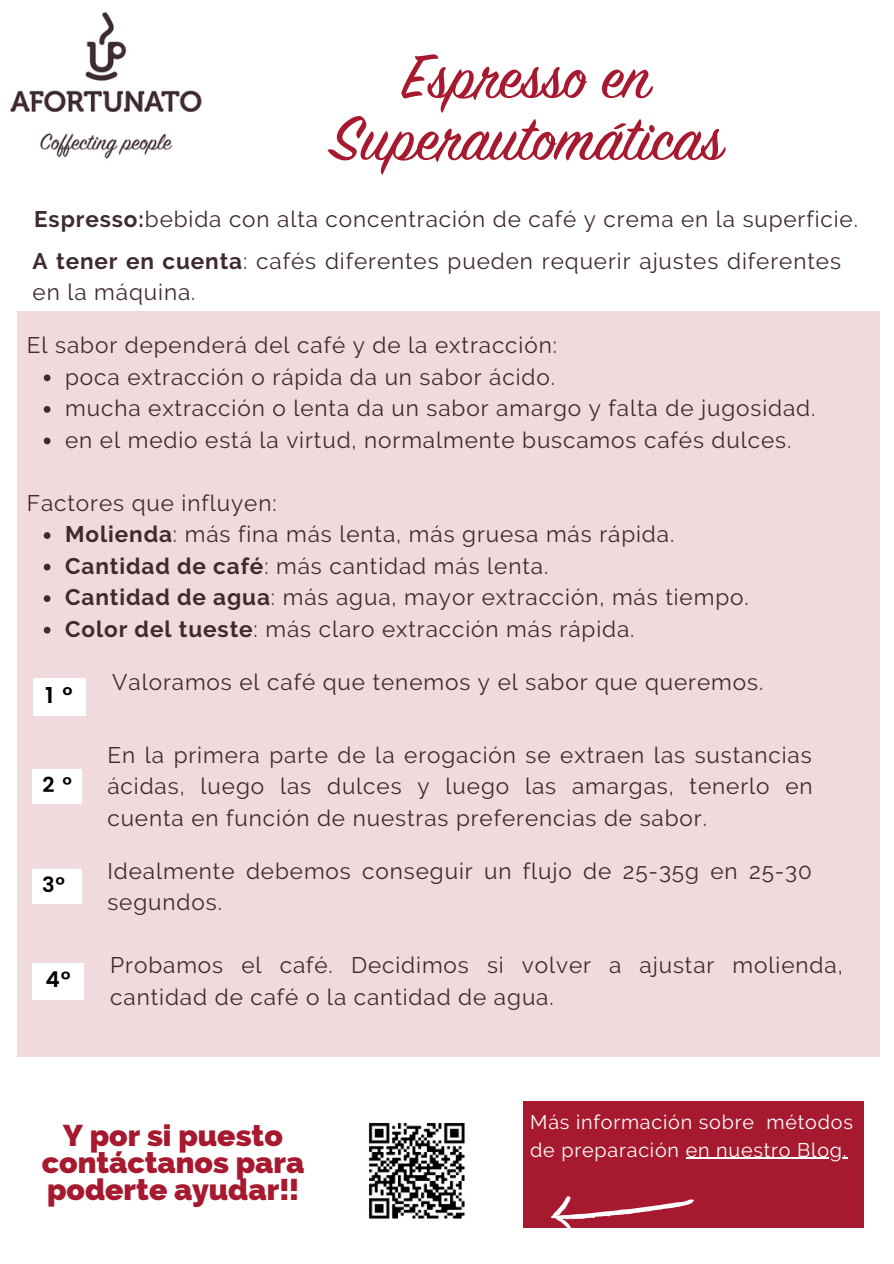
<style>
.page{position:relative;width:894px;height:1264px;background:#fff}
.page>*{position:absolute;margin:0;border:0;box-sizing:border-box;transform-origin:0 0}
.t1{font:69.3px/61.9px "Sign Painter House Script";color:#a6192e;text-align:center}
.t2{font:800 30.15px/27px "Raleway";color:#a6192e;text-align:center}
.t3{font:22.5px/31.5px "Raleway";letter-spacing:.04em;color:#3e2b2e}
.t4{font:600 22.5px "Poppins";color:#000}
.t5{font:600 21.75px "Poppins";color:#000}
.t6{font:600 21px "Poppins";color:#000}
.t7{font:19.65px/27.5px "Raleway";letter-spacing:.04em;color:#fff}
.s1{font-weight:700}
</style>
<div class="page">
<div style="left:17px;top:311px;width:861px;height:745px;background:#f1dade"></div>
<div style="left:33px;top:678px;width:52px;height:38px;background:#fff"></div>
<div style="left:33px;top:963px;width:51px;height:36px;background:#fff"></div>
<div style="left:523px;top:1100px;width:340px;height:127px;background:#a6192e"></div>
<hr style="left:685px;top:1157px;width:162px;height:1px;background:#fff">
<img style="left:368px;top:1122px;width:97px;height:97px">
<svg style="left:548px;top:1196px;width:149px;height:32px"></svg>
<div style="left:33px;top:768px;width:49px;height:35px;background:#fff"></div>
<div style="left:33px;top:869px;width:49px;height:35px;background:#fff"></div>
<img style="left:10px;top:12px;width:192px;height:147px">
<svg style="left:44px;top:374px;width:6px;height:7px"></svg>
<svg style="left:44px;top:406px;width:6px;height:7px"></svg>
<svg style="left:44px;top:437px;width:6px;height:7px"></svg>
<svg style="left:44px;top:532px;width:6px;height:7px"></svg>
<svg style="left:44px;top:563px;width:6px;height:7px"></svg>
<svg style="left:44px;top:595px;width:6px;height:7px"></svg>
<svg style="left:44px;top:626px;width:6px;height:7px"></svg>
<h1 class="t1" style="left:330px;top:46px;width:393px">Espresso en<br>Superautomáticas</h1>
<p class="t3" style="left:33px;top:199px;width:826px;line-height:41.1px"><span class="s1">Espresso:</span>bebida con alta concentración de café y crema en la superficie.<br><span class="s1">A tener en cuenta</span>: cafés diferentes pueden requerir ajustes diferentes</p>
<p class="t3" style="left:33px;top:276px;width:164px">en la máquina.</p>
<p class="t3" style="left:27px;top:329px;width:531px">El sabor dependerá del café y de la extracción:</p>
<p class="t3" style="left:65px;top:361px;width:751px">poca extracción o rápida da un sabor ácido.<br>mucha extracción o lenta da un sabor amargo y falta de jugosidad. en el medio está la virtud, normalmente buscamos cafés dulces.</p>
<p class="t3" style="left:27px;top:487px;width:251px">Factores que influyen:</p>
<p class="t3" style="left:65px;top:518px;width:685px"><span class="s1">Molienda</span>: más fina más lenta, más gruesa más rápida.<br><span class="s1">Cantidad de café</span>: más cantidad más lenta.<br><span class="s1">Cantidad de agua</span>: más agua, mayor extracción, más tiempo.<br><span class="s1">Color del tueste</span>: más claro extracción más rápida.</p>
<p class="t4" style="left:45px;top:682px;width:29px">1 º</p>
<p class="t6" style="left:42px;top:772px;width:31px">2 º</p>
<p class="t6" style="left:42px;top:872px;width:24px">3º</p>
<p class="t5" style="left:46px;top:967px;width:27px">4º</p>
<p class="t3" style="left:112px;top:666px;width:652px">Valoramos el café que tenemos y el sabor que queremos.</p>
<p class="t3" style="left:107px;top:739px;width:706px;text-align:justify">En la primera parte de la erogación se extraen las sustancias ácidas, luego las dulces y luego las amargas, tenerlo en cuenta en función de nuestras preferencias de sabor.</p>
<p class="t3" style="left:107px;top:855px;width:705px">Idealmente debemos conseguir un flujo de 25-35g en 25-30 segundos.</p>
<p class="t3" style="left:110px;top:949px;width:733px">Probamos el café. Decidimos si volver a ajustar molienda, cantidad de café o la cantidad de agua.</p>
<h2 class="t2" style="left:42px;top:1121px;width:264px">Y por si puesto contáctanos para poderte ayudar!!</h2>
<p class="t7" style="left:530px;top:1108px;width:324px">Más información sobre métodos de preparación en nuestro Blog.</p>
</div>
